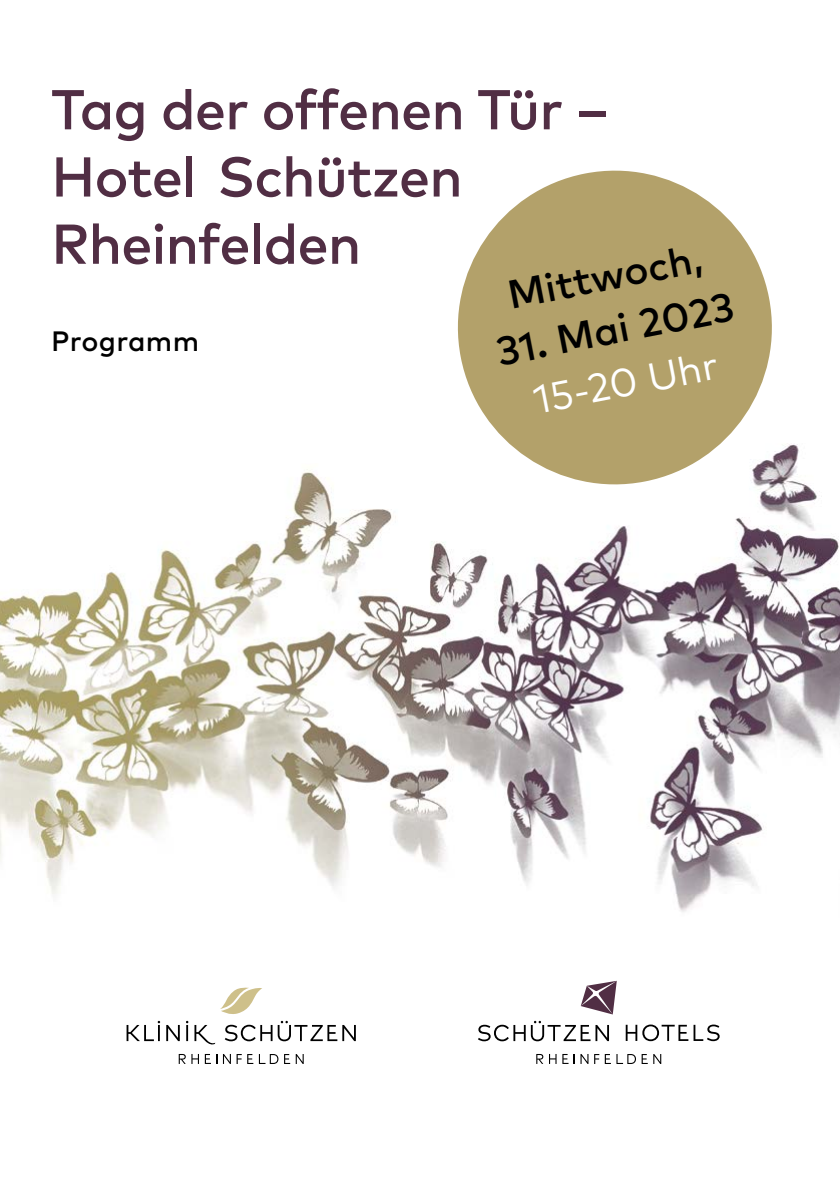
<style>
.page{position:relative;width:840px;height:1191px;background:#fff}
.page>*{position:absolute;margin:0;border:0;box-sizing:border-box;transform-origin:0 0}
.t1{font:500 56px/67.2px "Mark OT";letter-spacing:-.02em;color:#512e44}
.t2{font:500 40px "Mark OT";color:#000}
.t3{font:40px "Mark OT";color:#fff}
.t4{font:500 28px "Mark OT";letter-spacing:.01em;color:#000}
</style>
<div class="page">
<svg style="left:580px;top:981px;width:36px;height:33px"></svg>
<svg style="left:478px;top:1020px;width:130px;height:21px"></svg>
<svg style="left:625px;top:1024px;width:94px;height:17px"></svg>
<svg style="left:616px;top:1054px;width:19px;height:10px"></svg>
<svg style="left:653px;top:1054px;width:8px;height:10px"></svg>
<svg style="left:562px;top:1054px;width:12px;height:10px"></svg>
<svg style="left:641px;top:1054px;width:6px;height:10px"></svg>
<svg style="left:580px;top:1054px;width:30px;height:10px"></svg>
<svg style="left:536px;top:1054px;width:20px;height:10px"></svg>
<svg style="left:166px;top:1025px;width:14px;height:16px"></svg>
<svg style="left:186px;top:1020px;width:2px;height:21px"></svg>
<svg style="left:126px;top:1020px;width:34px;height:21px"></svg>
<svg style="left:194px;top:987px;width:161px;height:58px"></svg>
<svg style="left:259px;top:1054px;width:19px;height:10px"></svg>
<svg style="left:205px;top:1054px;width:12px;height:10px"></svg>
<svg style="left:284px;top:1054px;width:19px;height:10px"></svg>
<svg style="left:223px;top:1054px;width:30px;height:10px"></svg>
<svg style="left:179px;top:1054px;width:20px;height:10px"></svg>
<img style="left:0;top:469px;width:839px;height:443px">
<img style="left:719px;top:444px;width:105px;height:97px">
<svg style="left:444px;top:170px;width:341px;height:328px;fill:#b3a16a"></svg>
<p class="t1" style="left:51px;top:75px;width:558px">Tag der offenen Tür –<br>Hotel Schützen<br>Rheinfelden</p>
<p class="t2" style="left:503px;top:270px;width:199px;rotate:-11deg">Mittwoch,</p>
<p class="t2" style="left:492px;top:327px;width:242px;rotate:-11deg">31. Mai 2023</p>
<p class="t4" style="left:51px;top:323px;width:149px">Programm</p>
<p class="t3" style="left:529px;top:376px;width:189px;rotate:-11deg">15-20 Uhr</p>
</div>
